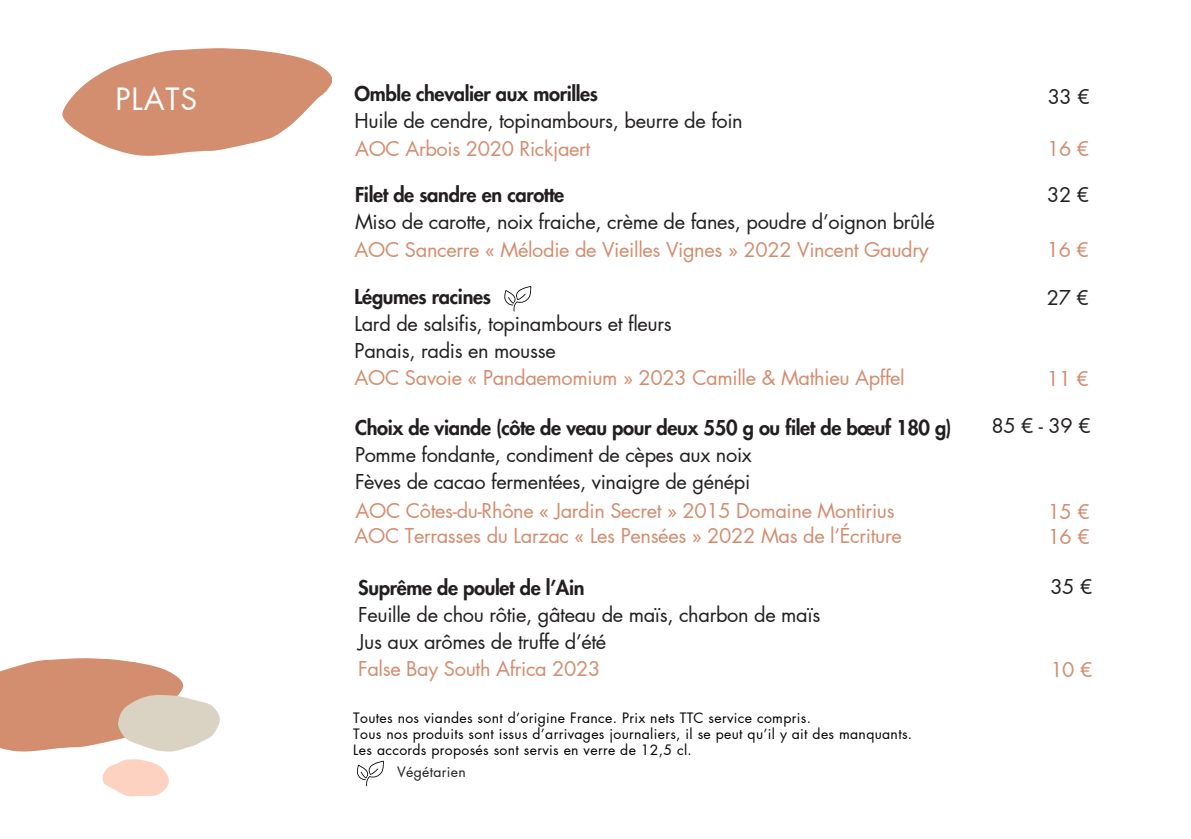
<style>
.page{position:relative;width:1191px;height:839px;background:#fff}
.page>*{position:absolute;margin:0;border:0;box-sizing:border-box;transform-origin:0 0}
.t1{font:30px "Futura LT Pro";letter-spacing:.03em;color:#fff}
.t2{font:20px/27px "Futura LT Pro";letter-spacing:-.015em;color:#231f20}
.t3{font:20px "Futura LT Pro";letter-spacing:-.015em;color:#d38d6f}
.t4{font:800 20px "Futura LT Pro";letter-spacing:-.015em;color:#231f20}
.t5{font:14px/16.4px "Futura LT Pro";letter-spacing:.025em;color:#000}
.t6{font:14px "Futura LT Pro";letter-spacing:.025em;color:#231f20}
.s1{font-weight:800}
</style>
<div class="page">
<svg style="left:62px;top:48px;width:270px;height:108px"></svg>
<svg style="left:357px;top:760px;width:27px;height:26px"></svg>
<svg style="left:102px;top:759px;width:67px;height:37px"></svg>
<svg style="left:0;top:658px;width:220px;height:93px"></svg>
<svg style="left:504px;top:286px;width:28px;height:25px"></svg>
<h1 class="t1" style="left:116px;top:85px;width:83px">PLATS</h1>
<p class="t4" style="left:355px;top:84px;width:245px">Omble chevalier aux morilles</p>
<p class="t2" style="left:355px;top:108px;width:390px">Huile de cendre, topinambours, beurre de foin</p>
<p class="t2" style="left:1048px;top:84px;width:44px">33 €</p>
<p class="t3" style="left:355px;top:139px;width:237px">AOC Arbois 2020 Rickjaert</p>
<p class="t3" style="left:1047px;top:140px;width:44px">16 €</p>
<h3 class="t2" style="left:355px;top:182px;width:581px"><span class="s1">Filet de sandre en carotte<br></span>Miso de carotte, noix fraiche, crème de fanes, poudre d’oignon brûlé</h3>
<p class="t2" style="left:1047px;top:182px;width:44px">32 €</p>
<p class="t3" style="left:355px;top:240px;width:576px">AOC Sancerre « Mélodie de Vieilles Vignes » 2022 Vincent Gaudry</p>
<h3 class="t3" style="left:1047px;top:241px;width:44px">16 €</h3>
<p class="t4" style="left:355px;top:287px;width:138px">Légumes racines</p>
<p class="t2" style="left:1047px;top:285px;width:44px">27 €</p>
<p class="t2" style="left:355px;top:310px;width:319px">Lard de salsifis, topinambours et fleurs<br>Panais, radis en mousse</p>
<h3 class="t3" style="left:355px;top:368px;width:552px">AOC Savoie « Pandaemomium » 2023 Camille &amp; Mathieu Apffel</h3>
<h3 class="t3" style="left:1047px;top:369px;width:44px">11 €</h3>
<p class="t4" style="left:355px;top:418px;width:598px">Choix de viande (côte de veau pour deux 550 g ou filet de bœuf 180 g)</p>
<p class="t2" style="left:355px;top:442px;width:398px">Pomme fondante, condiment de cèpes aux noix<br>Fèves de cacao fermentées, vinaigre de génépi</p>
<p class="t2" style="left:991px;top:413px;width:101px">85€-39€</p>
<h3 class="t3" style="left:356px;top:501px;width:541px">AOC Côtes-du-Rhône « Jardin Secret » 2015 Domaine Montirius</h3>
<h3 class="t3" style="left:1048px;top:502px;width:44px">15 €</h3>
<h3 class="t3" style="left:355px;top:526px;width:549px">AOC Terrasses du Larzac « Les Pensées » 2022 Mas de l’Écriture</h3>
<h1 class="t3" style="left:1048px;top:527px;width:44px">16 €</h1>
<p class="t4" style="left:358px;top:578px;width:228px">Suprême de poulet de l’Ain</p>
<p class="t2" style="left:358px;top:601px;width:464px">Feuille de chou rôtie, gâteau de maïs, charbon de maïs<br>Jus aux arômes de truffe d’été</p>
<p class="t2" style="left:1050px;top:574px;width:44px">35 €</p>
<h3 class="t3" style="left:358px;top:659px;width:244px">False Bay South Africa 2023</h3>
<p class="t3" style="left:1050px;top:660px;width:44px">10 €</p>
<p class="t5" style="left:353px;top:709px;width:560px">Toutes nos viandes sont d’origine France. Prix nets TTC service compris.<br>Tous nos produits sont issus d’arrivages journaliers, il se peut qu’il y ait des manquants.<br>Les accords proposés sont servis en verre de 12,5 cl.</p>
<p class="t6" style="left:397px;top:765px;width:70px">Végétarien</p>
</div>
